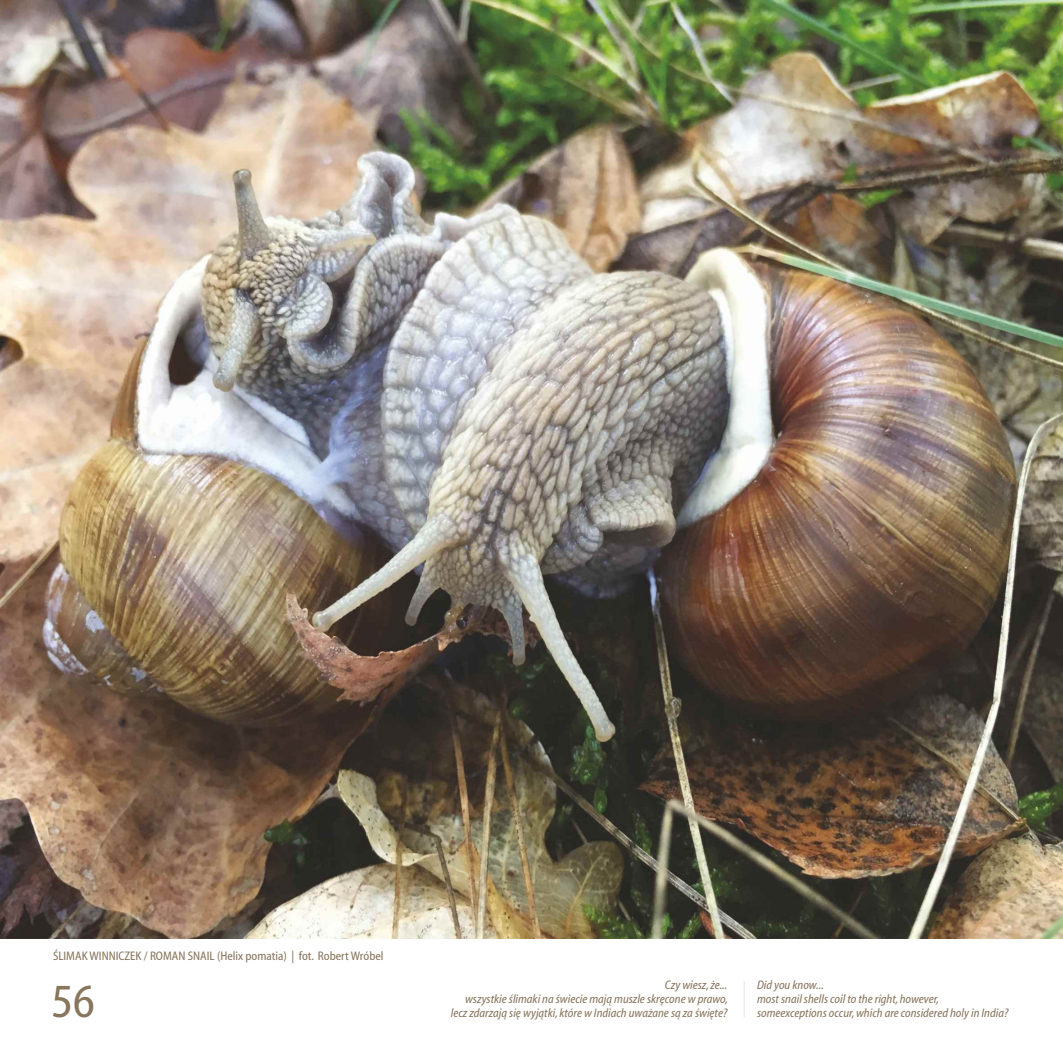
<style>
.page{position:relative;width:1063px;height:1063px;background:#fff}
.page>*{position:absolute;margin:0;border:0;box-sizing:border-box;transform-origin:0 0}
.t1{font:condensed 47.88px "Myriad Web Pro";color:#87755c}
.t2{font:italic condensed 12.5px/14.2px "Myriad Web Pro";color:#87755c;text-align:right}
.t3{font:condensed 12.5px "Myriad Web Pro";color:#87755c}
</style>
<div class="page">
<img style="left:0;top:0;width:1063px;height:939px">
<hr style="left:744px;top:981px;width:1px;height:36px;background:#ebe3e0">
<p class="t3" style="left:53px;top:951px;width:332px">ŚLIMAK WINNICZEK / ROMAN SNAIL (Helix pomatia) | fot. Robert Wróbel</p>
<h1 class="t1" style="left:52px;top:981px;width:45px">56</h1>
<p class="t2" style="left:451px;top:978px;width:279px">Czy wiesz, że...<br>wszystkie ślimaki na świecie mają muszle skręcone w prawo, lecz zdarzają się wyjątki, które w Indiach uważane są za święte?</p>
<p class="t2" style="left:757px;top:979px;width:253px;text-align:left">Did you know...<br>most snail shells coil to the right, however, someexceptions occur, which are considered holy in India?</p>
</div>
